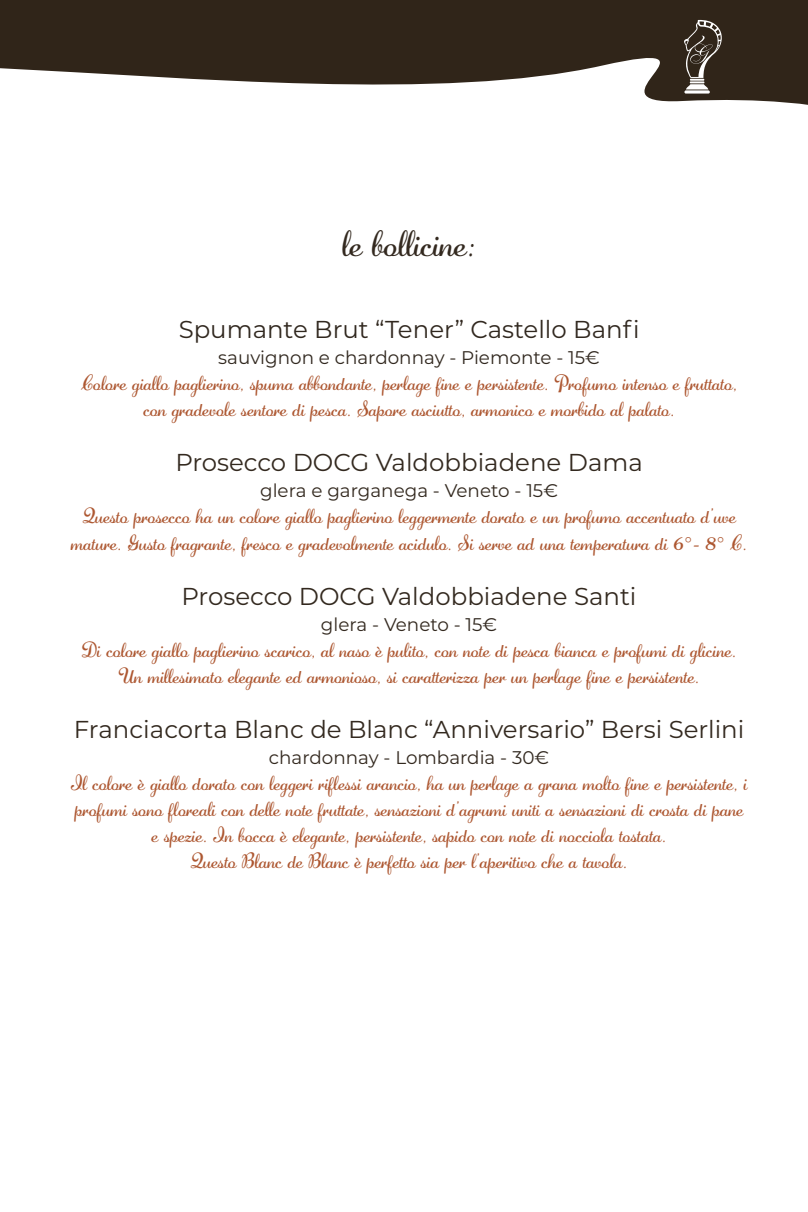
<style>
.page{position:relative;width:808px;height:1212px;background:#fff}
.page>*{position:absolute;margin:0;border:0;box-sizing:border-box;transform-origin:0 0}
.t1{font:36.6px "Adage Script JF";color:#33291f}
.t2{font:24.45px "Montserrat";color:#33291f}
.t3{font:24.45px "Montserrat";color:#31281f}
.t4{font:20.4px/26.1px "Adage Script JF";color:#ad5731;text-align:center}
.t5{font:18.3px "Montserrat";color:#33291f}
.t6{font:18.3px "Montserrat";color:#31281f}
.s1{color:#31281f}
</style>
<div class="page">
<svg style="left:0;top:0;width:808px;height:105px;fill:#302519"></svg>
<svg style="left:681px;top:19px;width:42px;height:75px"></svg>
<h1 class="t1" style="left:342px;top:219px;width:135px">le bollicine:</h1>
<p class="t3" style="left:179px;top:313px;width:462px">Spumante Brut “Tener” Castello Banfi</p>
<p class="t6" style="left:218px;top:345px;width:383px">sauvignon e chardonnay - Piemonte - 15€</p>
<p class="t4" style="left:81px;top:371px;width:658px">Colore giallo paglierino, spuma abbondante, perlage fine e persistente. Profumo intenso e fruttato, con gradevole sentore di pesca. Sapore asciutto, armonico e morbido al palato.</p>
<p class="t2" style="left:175px;top:446px;width:469px">Prosecco DOCG Valdobbiadene Dama</p>
<p class="t5" style="left:260px;top:478px;width:299px">glera e garganega - Veneto - <span class="s1">15€</span></p>
<p class="t4" style="left:71px;top:504px;width:678px">Questo prosecco ha un colore giallo paglierino leggermente dorato e un profumo accentuato d’uve mature. Gusto fragrante, fresco e gradevolmente acidulo. Si serve ad una temperatura di 6°- 8° C.</p>
<p class="t2" style="left:182px;top:579px;width:456px">Prosecco DOCG Valdobbiadene Santi</p>
<p class="t5" style="left:321px;top:611px;width:178px">glera - Veneto - <span class="s1">15€</span></p>
<p class="t4" style="left:82px;top:637px;width:656px">Di colore giallo paglierino scarico, al naso è pulito, con note di pesca bianca e profumi di glicine.<br>Un millesimato elegante ed armonioso, si caratterizza per un perlage fine e persistente.</p>
<p class="t2" style="left:74px;top:712px;width:672px">Franciacorta Blanc de Blanc “Anniversario” Bersi Serlini</p>
<p class="t5" style="left:269px;top:745px;width:282px">chardonnay - Lombardia - <span class="s1">30€</span></p>
<p class="t4" style="left:71px;top:770px;width:678px">Il colore è giallo dorato con leggeri riflessi arancio, ha un perlage a grana molto fine e persistente, i profumi sono floreali con delle note fruttate, sensazioni d’agrumi uniti a sensazioni di crosta di pane e spezie. In bocca è elegante, persistente, sapido con note di nocciola tostata.<br>Questo Blanc de Blanc è perfetto sia per l’aperitivo che a tavola.</p>
</div>
